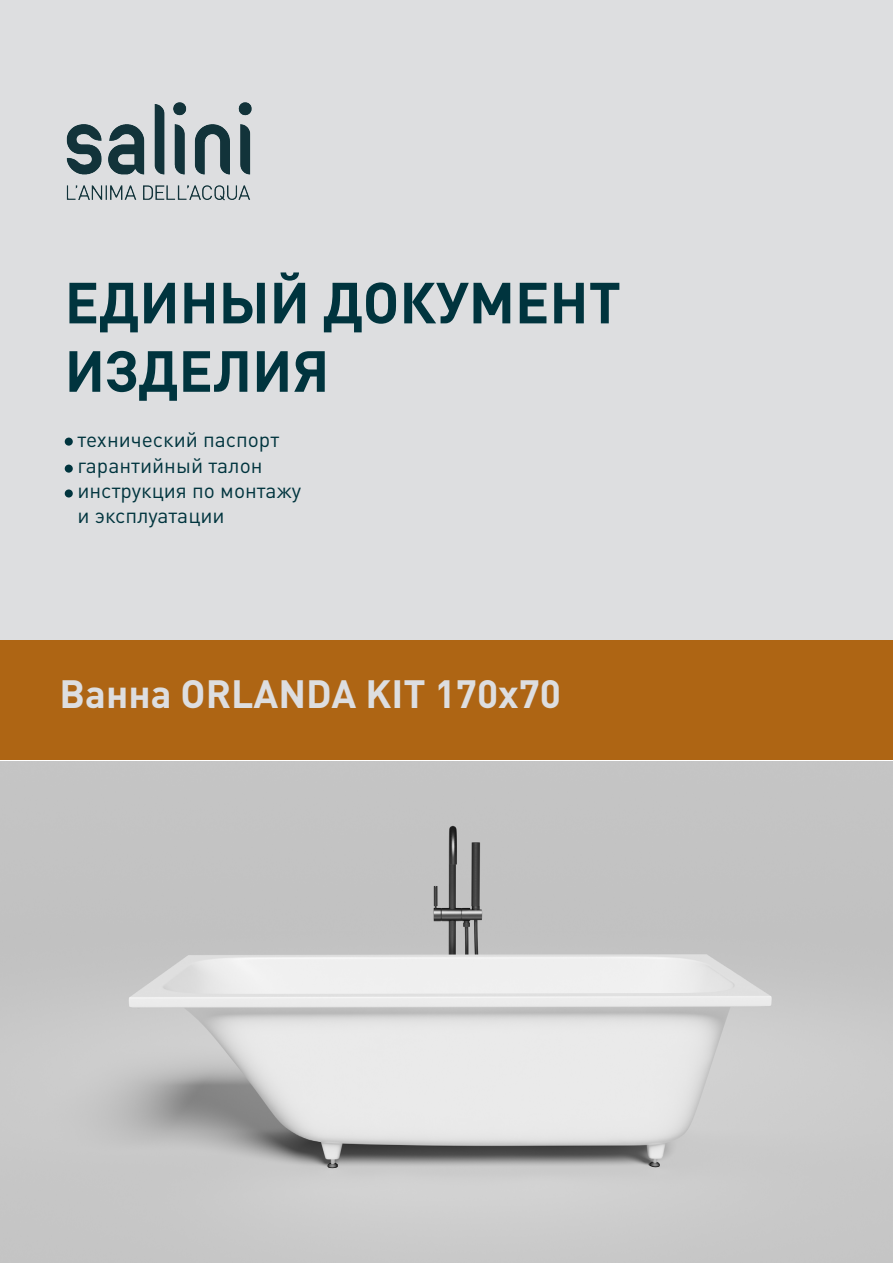
<style>
.page{position:relative;width:893px;height:1263px;background:#fff}
.page>*{position:absolute;margin:0;border:0;box-sizing:border-box;transform-origin:0 0}
.t1{font:700 57px "DIN Pro";color:#00343e}
.t2{font:700 39px "DIN Pro";color:#dddee0}
.t3{font:21px "DIN Pro";color:#00343e}
</style>
<div class="page">
<div style="left:0;top:0;width:893px;height:640px;background:#dddee0"></div>
<img style="left:66px;top:102px;width:186px;height:99px">
<div style="left:0;top:640px;width:893px;height:120px;background:#ae6514"></div>
<div style="left:65px;top:438px;width:8px;height:8px;background:#00343e;border-radius:50%"></div>
<div style="left:65px;top:465px;width:8px;height:8px;background:#00343e;border-radius:50%"></div>
<div style="left:65px;top:489px;width:8px;height:8px;background:#00343e;border-radius:50%"></div>
<img style="left:0;top:761px;width:893px;height:502px">
<p class="t1" style="left:65px;top:255px;width:558px">ЕДИНЫЙ ДОКУМЕНТ</p>
<p class="t1" style="left:65px;top:324px;width:266px">ИЗДЕЛИЯ</p>
<p class="t3" style="left:77px;top:423px;width:203px">технический паспорт</p>
<p class="t3" style="left:77px;top:448px;width:187px">гарантийный талон</p>
<p class="t3" style="left:77px;top:474px;width:225px">инструкция по монтажу</p>
<p class="t3" style="left:77px;top:499px;width:149px">и эксплуатации</p>
<p class="t2" style="left:60px;top:661px;width:503px">Ванна ORLANDA KIT 170х70</p>
</div>
